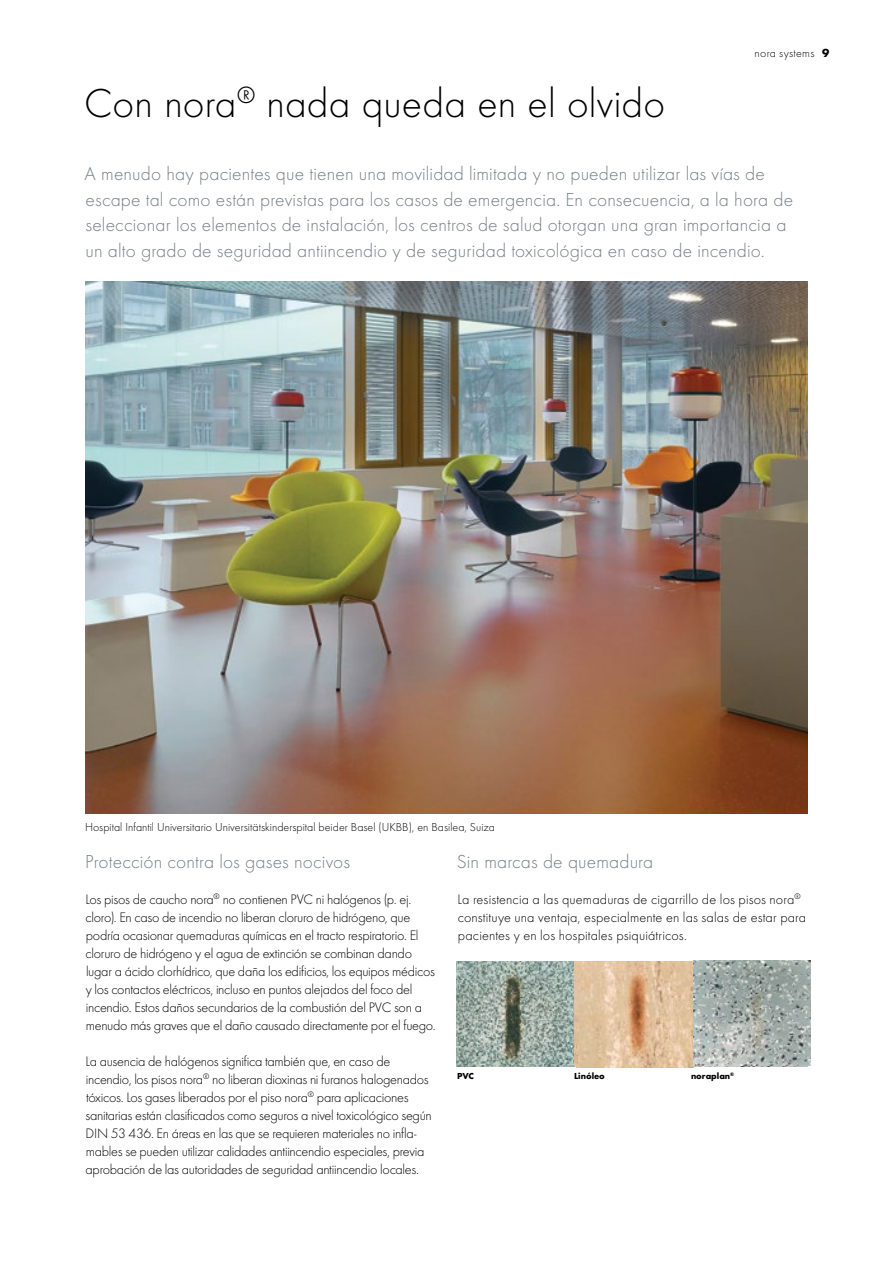
<style>
.page{position:relative;width:893px;height:1263px;background:#fff}
.page>*{position:absolute;margin:0;border:0;box-sizing:border-box;transform-origin:0 0}
.t1{font:300 42px "Futura";letter-spacing:.005em;color:#000}
.t2{font:300 19.5px/25.5px "Futura";letter-spacing:.005em;color:#757e84}
.t3{font:300 14.25px/18px "Futura";letter-spacing:-.02em;color:#000}
.t4{font:300 14.25px/18px "Futura";letter-spacing:.01em;color:#000}
.t5{font:300 12px "Futura";color:#000}
.t6{font:300 12px "Futura";letter-spacing:.025em;color:#000}
.t7{font:700 9px "Futura";color:#000}
.s1{font-weight:700}
</style>
<div class="page">
<img style="left:85px;top:282px;width:723px;height:532px">
<img style="left:456px;top:961px;width:352px;height:106px">
<img style="left:576px;top:962px;width:117px;height:105px">
<img style="left:693px;top:960px;width:117px;height:105px">
<p class="t6" style="left:755px;top:47px;width:76px">nora systems <span class="s1">9</span></p>
<h1 class="t1" style="left:84px;top:79px;width:582px">Con nora<sup>®</sup> nada queda en el olvido</h1>
<p class="t2" style="left:85px;top:161px;width:710px">A menudo hay pacientes que tienen una movilidad limitada y no pueden utilizar las vías de escape tal como están previstas para los casos de emergencia. En consecuencia, a la hora de seleccionar los elementos de instalación, los centros de salud otorgan una gran importancia a un alto grado de seguridad antiincendio y de seguridad toxicológica en caso de incendio.</p>
<p class="t5" style="left:85px;top:821px;width:412px">Hospital Infantil Universitario Universitätskinderspital beider Basel (UKBB), en Basilea, Suiza</p>
<h2 class="t2" style="left:85px;top:849px;width:266px">Protección contra los gases nocivos</h2>
<p class="t3" style="left:86px;top:890px;width:352px">Los pisos de caucho nora<sup>®</sup> no contienen PVC ni halógenos (p. ej. cloro). En caso de incendio no liberan cloruro de hidrógeno, que podría ocasionar quemaduras químicas en el tracto respiratorio. El cloruro de hidrógeno y el agua de extinción se combinan dando lugar a ácido clorhídrico, que daña los edificios, los equipos médicos y los contactos eléctricos, incluso en puntos alejados del foco del incendio. Estos daños secundarios de la combustión del PVC son a menudo más graves que el daño causado directamente por el fuego.</p>
<p class="t3" style="left:85px;top:1052px;width:348px">La ausencia de halógenos significa también que, en caso de incendio, los pisos nora<sup>®</sup> no liberan dioxinas ni furanos halogenados tóxicos. Los gases liberados por el piso nora<sup>®</sup> para aplicaciones sanitarias están clasificados como seguros a nivel toxicológico según DIN 53 436. En áreas en las que se requieren materiales no infla&shy;mables se pueden utilizar calidades antiincendio especiales, previa aprobación de las autoridades de seguridad antiincendio locales.</p>
<h2 class="t2" style="left:457px;top:849px;width:198px">Sin marcas de quemadura</h2>
<p class="t4" style="left:458px;top:890px;width:350px">La resistencia a las quemaduras de cigarrillo de los pisos nora<sup>® </sup>constituye una ventaja, especialmente en las salas de estar para pacientes y en los hospitales psiquiátricos.</p>
<p class="t7" style="left:457px;top:1070px;width:18px">PVC</p>
<p class="t7" style="left:574px;top:1070px;width:32px">Linóleo</p>
<p class="t7" style="left:691px;top:1070px;width:45px">noraplan<sup>®</sup></p>
</div>
